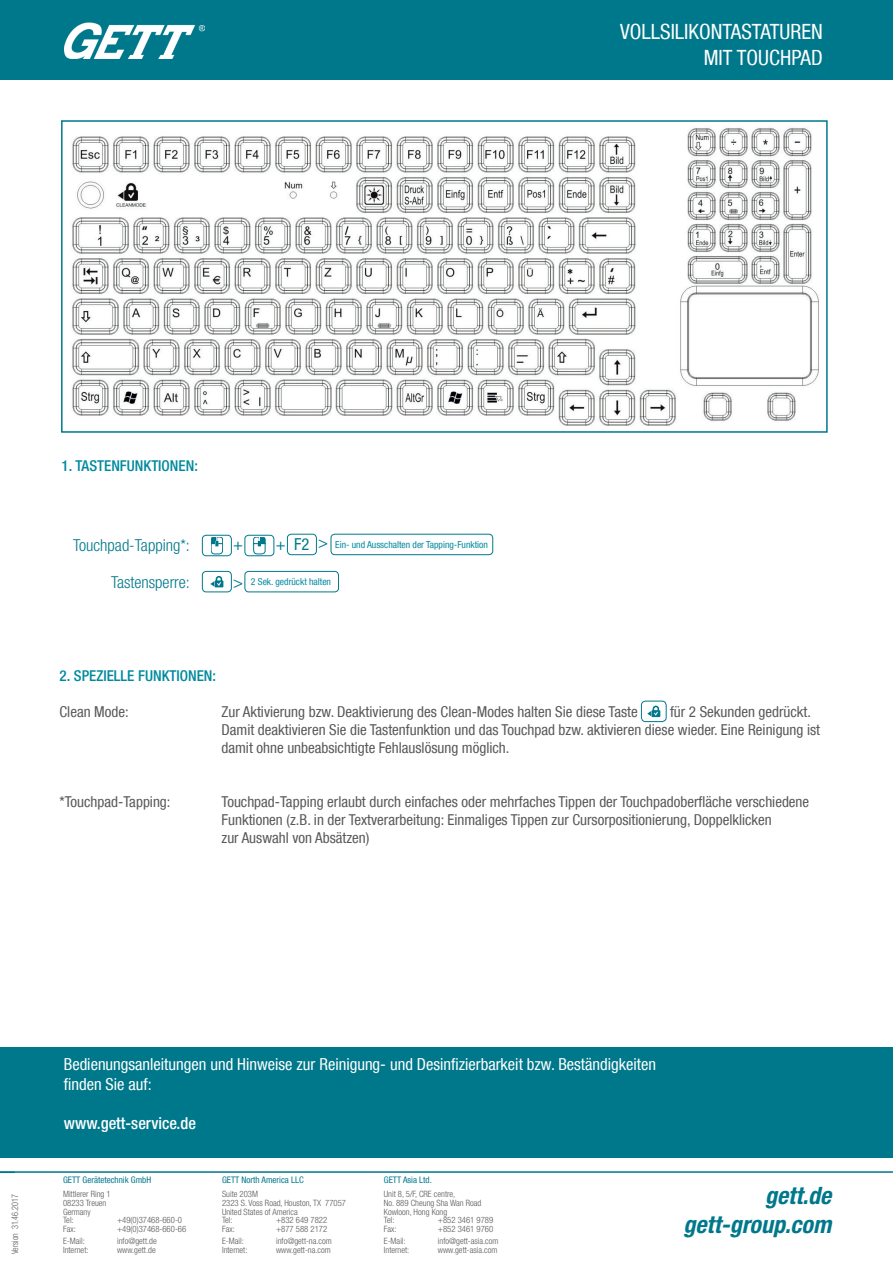
<style>
.page{position:relative;width:893px;height:1263px;background:#fff}
.page>*{position:absolute;margin:0;border:0;box-sizing:border-box;transform-origin:0 0}
.t1{font:italic 700 condensed 24px/28.8px "Helvetica Neue LT Pro";color:#00788b;text-align:right}
.t2{font:condensed 21px/25.2px "Helvetica Neue LT Com";color:#fff;text-align:right}
.t3{font:condensed 16.5px/19.8px "Helvetica Neue LT Com";color:#fff}
.t4{font:300 condensed 16.5px/36.2px "Helvetica Neue LT Com";color:#00788b;text-align:right}
.t5{font:500 condensed 16.5px "Helvetica Neue LT Com";color:#fff}
.t6{font:condensed 16.5px "Helvetica Neue LT Com";color:#00788b}
.t7{font:condensed 15px/18px "Helvetica Neue LT Com";color:#57585a}
.t8{font:500 condensed 15px "Helvetica Neue LT Com";color:#008a9e}
.t9{font:condensed 9.6px "Helvetica Neue LT Com";color:#008a9e}
.t10{font:condensed 9px "Helvetica Neue LT Com";color:#00788b}
.t11{font:300 condensed 9px "Helvetica Neue LT Com";color:#57585a;scale:.9 1}
.t12{font:300 condensed 8.7px/8.7px "Helvetica Neue LT Com";color:#57585a}
.s1{font-size:16.5px;color:#00788b}
</style>
<div class="page">
<div style="left:0;top:0;width:893px;height:80px;background:#00788b"></div>
<img style="left:65px;top:22px;width:140px;height:36px">
<hr style="left:0;top:1171px;width:893px;height:2px;background:#00788b">
<div style="left:0;top:1047px;width:893px;height:111px;background:#00788b"></div>
<div style="left:202px;top:571px;width:30px;height:21px;border:1px solid #00788b;border-radius:4px"></div>
<div style="left:244px;top:535px;width:30px;height:21px;border:1px solid #00788b;border-radius:4px"></div>
<div style="left:287px;top:534px;width:30px;height:21px;border:1px solid #00788b;border-radius:4px"></div>
<div style="left:202px;top:535px;width:30px;height:21px;border:1px solid #00788b;border-radius:4px"></div>
<svg style="left:211px;top:537px;width:12px;height:17px"></svg>
<svg style="left:254px;top:537px;width:11px;height:17px"></svg>
<svg style="left:210px;top:576px;width:13px;height:11px"></svg>
<div style="left:641px;top:701px;width:25px;height:21px;border:1px solid #00788b;border-radius:4px"></div>
<svg style="left:647px;top:706px;width:13px;height:11px"></svg>
<div style="left:331px;top:534px;width:162px;height:21px;border:1px solid #00788b;border-radius:4px"></div>
<div style="left:244px;top:571px;width:95px;height:21px;border:1px solid #00788b;border-radius:4px"></div>
<img style="left:72px;top:127px;width:747px;height:299px">
<div style="left:61px;top:120px;width:767px;height:313px;border:2px solid #00788b"></div>
<h2 class="t2" style="left:620px;top:19px;width:204px">VOLLSILIKONTASTATUREN<br>MIT TOUCHPAD</h2>
<p class="t8" style="left:62px;top:456px;width:138px">1. TASTENFUNKTIONEN:</p>
<p class="t4" style="left:73px;top:527px;width:118px">Touchpad-Tapping*:<br>Tastensperre:</p>
<p class="t6" style="left:233px;top:535px;width:11px">+</p>
<p class="t6" style="left:233px;top:572px;width:11px">&gt;</p>
<p class="t6" style="left:276px;top:535px;width:35px">+ F2</p>
<p class="t9" style="left:318px;top:539px;width:171px"><span class="s1">&gt;</span> Ein- und Ausschalten der Tapping-Funktion</p>
<p class="t9" style="left:251px;top:576px;width:82px">2 Sek. gedrückt halten</p>
<p class="t8" style="left:60px;top:667px;width:158px">2. SPEZIELLE FUNKTIONEN:</p>
<p class="t7" style="left:60px;top:703px;width:71px">Clean Mode:</p>
<p class="t7" style="left:222px;top:703px;width:418px">Zur Aktivierung bzw. Deaktivierung des Clean-Modes halten Sie diese Taste</p>
<p class="t7" style="left:222px;top:703px;width:600px;text-indent:449px">für 2 Sekunden gedrückt.<br>Damit deaktivieren Sie die Tastenfunktion und das Touchpad bzw. aktivieren diese wieder. Eine Reinigung ist damit ohne unbeabsichtigte Fehlauslösung möglich.</p>
<p class="t7" style="left:60px;top:793px;width:112px">*Touchpad-Tapping:</p>
<p class="t7" style="left:222px;top:793px;width:589px">Touchpad-Tapping erlaubt durch einfaches oder mehrfaches Tippen der Touchpadoberfläche verschiedene<br>Funktionen (z.B. in der Textverarbeitung: Einmaliges Tippen zur Cursorpositionierung, Doppelklicken<br>zur Auswahl von Absätzen)</p>
<p class="t11" style="left:10px;top:1254px;width:68px;rotate:-90deg">Version 31.46.2017</p>
<p class="t3" style="left:64px;top:1054px;width:594px">Bedienungsanleitungen und Hinweise zur Reinigung- und Desinfizierbarkeit bzw. Beständigkeiten finden Sie auf:</p>
<p class="t5" style="left:64px;top:1113px;width:134px">www.gett-service.de</p>
<p class="t10" style="left:63px;top:1174px;width:90px">GETT Gerätetechnik GmbH</p>
<p class="t12" style="left:63px;top:1190px;width:49px">Mittlerer Ring 1<br>08233 Treuen<br>Germany<br>Tel:</p>
<p class="t12" style="left:117px;top:1216px;width:66px">+49(0)37468-660-0</p>
<p class="t12" style="left:63px;top:1224px;width:14px">Fax:</p>
<p class="t12" style="left:117px;top:1224px;width:71px">+49(0)37468-660-66</p>
<p class="t12" style="left:63px;top:1236px;width:23px">E-Mail:</p>
<p class="t12" style="left:117px;top:1236px;width:41px">info@gett.de</p>
<p class="t12" style="left:63px;top:1245px;width:27px">Internet:</p>
<p class="t12" style="left:117px;top:1245px;width:40px">www.gett.de</p>
<p class="t10" style="left:222px;top:1174px;width:83px">GETT North America LLC</p>
<p class="t12" style="left:222px;top:1190px;width:126px">Suite 203M<br>2323 S. Voss Road, Houston, TX 77057<br>United States of America<br>Tel:</p>
<p class="t12" style="left:276px;top:1216px;width:53px">+832 649 7822</p>
<p class="t12" style="left:222px;top:1224px;width:14px">Fax:</p>
<p class="t12" style="left:276px;top:1224px;width:53px">+877 588 2172</p>
<p class="t12" style="left:222px;top:1236px;width:23px">E-Mail:</p>
<p class="t12" style="left:276px;top:1236px;width:57px">info@gett-na.com</p>
<p class="t12" style="left:222px;top:1245px;width:27px">Internet:</p>
<p class="t12" style="left:276px;top:1245px;width:56px">www.gett-na.com</p>
<p class="t10" style="left:384px;top:1174px;width:49px">GETT Asia Ltd.</p>
<p class="t12" style="left:384px;top:1190px;width:99px">Unit 8, 5/F, CRE centre,<br>No. 889 Cheung Sha Wan Road<br>Kowloon, Hong Kong<br>Tel:</p>
<p class="t12" style="left:438px;top:1216px;width:57px">+852 3461 9789</p>
<p class="t12" style="left:384px;top:1224px;width:14px">Fax:</p>
<p class="t12" style="left:438px;top:1224px;width:57px">+852 3461 9760</p>
<p class="t12" style="left:384px;top:1236px;width:23px">E-Mail:</p>
<p class="t12" style="left:438px;top:1236px;width:62px">info@gett-asia.com</p>
<p class="t12" style="left:384px;top:1245px;width:27px">Internet:</p>
<p class="t12" style="left:438px;top:1245px;width:61px">www.gett-asia.com</p>
<h1 class="t1" style="left:683px;top:1182px;width:149px">gett.de gett-group.com</h1>
</div>
